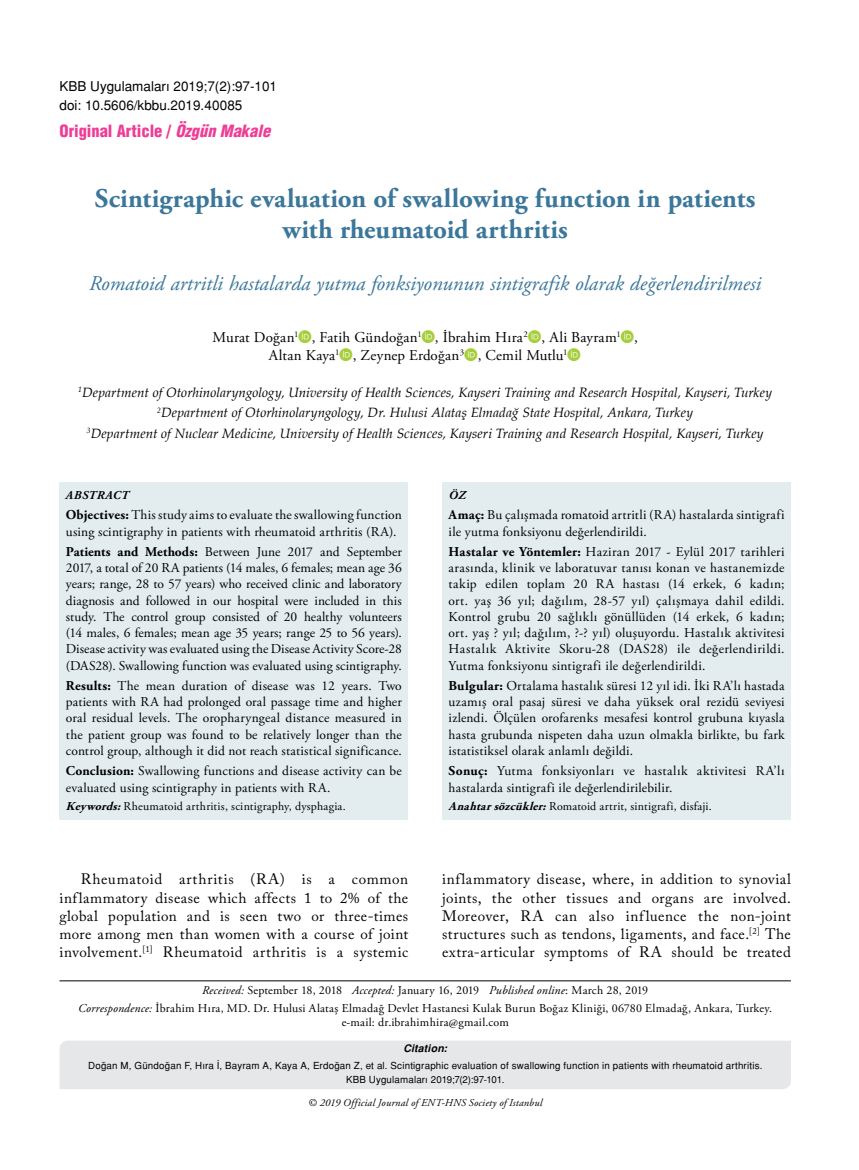
<style>
.page{position:relative;width:859px;height:1170px;background:#fff}
.page>*{position:absolute;margin:0;border:0;box-sizing:border-box;transform-origin:0 0}
.t1{font:700 27px/31.5px "Adobe Garamond Pro";letter-spacing:.005em;color:#3b779a;text-align:center}
.t2{font:italic 21px "Adobe Garamond Pro";color:#3b779a}
.t3{font:16.5px "Helvetica Condensed Black Tr";color:#ee3d96}
.t4{font:15px/18px "Adobe Caslon Pro";letter-spacing:.03em;color:#000;text-align:justify}
.t5{font:15px/18px "Adobe Garamond Pro";letter-spacing:.015em;color:#000}
.t6{font:13.5px/16.2px "Adobe Garamond Pro";letter-spacing:.015em;color:#000}
.t7{font:italic 13.5px/20.4px "Palatino";letter-spacing:.005em;color:#000;text-align:center}
.t8{font:13.5px/19.2px "Helvetica Normal Tr";color:#000}
.t9{font:12px/17.7px "Adobe Garamond Pro";letter-spacing:.02em;color:#000;text-align:center}
.t10{font:italic 700 12px "Adobe Garamond Pro";letter-spacing:.035em;color:#000}
.t11{font:italic 10.5px "Adobe Garamond Pro";letter-spacing:.02em;color:#000}
.t12{font:10.5px "Helvetica Bold Italic Tr";letter-spacing:.02em;color:#000}
.t13{font:9.75px/13.5px "Helvetica Normal Tr";letter-spacing:.02em;color:#000;text-align:center}
.s1{font-family:"Helvetica Cond Black Italic Tr"}
.s2{font-weight:700}
.s3{font-weight:700;font-style:italic}
.s4{font-style:italic}
</style>
<div class="page">
<div style="left:442px;top:481px;width:349px;height:338px;background:#e3edf0"></div>
<div style="left:60px;top:481px;width:348px;height:338px;background:#e3edf0"></div>
<hr style="left:60px;top:980px;width:731px;height:1px;background:#000">
<div style="left:60px;top:1041px;width:731px;height:48px;background:#e6e7e8"></div>
<p class="t8" style="left:60px;top:76px;width:219px">KBB Uygulamaları 2019;7(2):97-101 doi: 10.5606/kbbu.2019.40085</p>
<p class="t3" style="left:60px;top:120px;width:212px">Original Article / <span class="s1">Özgün Makale</span></p>
<h1 class="t1" style="left:95px;top:183px;width:662px">Scintigraphic evaluation of swallowing function in patients with rheumatoid arthritis</h1>
<h2 class="t2" style="left:89px;top:270px;width:674px">Romatoid artritli hastalarda yutma fonksiyonunun sintigrafik olarak değerlendirilmesi</h2>
<p class="t5" style="left:269px;top:328px;width:370px;text-indent:-56px">Murat Doğan<sup>1</sup> , Fatih Gündoğan<sup>1</sup> , İbrahim Hıra<sup>2</sup> , Ali Bayram<sup>1</sup> ,<br>Altan Kaya<sup>1</sup> , Zeynep Erdoğan<sup>3</sup> , Cemil Mutlu<sup>1</sup></p>
<p class="t7" style="left:78px;top:381px;width:695px"><sup>1</sup>Department of Otorhinolaryngology, University of Health Sciences, Kayseri Training and Research Hospital, Kayseri, Turkey<br><sup>2</sup>Department of Otorhinolaryngology, Dr. Hulusi Alataş Elmadağ State Hospital, Ankara, Turkey<br><sup>3</sup>Department of Nuclear Medicine, University of Health Sciences, Kayseri Training and Research Hospital, Kayseri, Turkey</p>
<p class="t10" style="left:66px;top:488px;width:64px">ABSTRACT</p>
<p class="t6" style="left:66px;top:507px;width:337px"><span class="s2">Objectives:</span> This study aims to evaluate the swallowing function using scintigraphy in patients with rheumatoid arthritis (RA).</p>
<p class="t6" style="left:66px;top:544px;width:337px;text-align:justify"><span class="s2">Patients and Methods:</span> Between June 2017 and September 2017, a total of 20 RA patients (14 males, 6 females; mean age 36 years; range, 28 to 57 years) who received clinic and laboratory diagnosis and followed in our hospital were included in this study. The control group consisted of 20 healthy volunteers (14 males, 6 females; mean age 35 years; range 25 to 56 years).<br>Disease activity was evaluated using the Disease Activity Score-28 (DAS28). Swallowing function was evaluated using scintigraphy.</p>
<p class="t6" style="left:66px;top:678px;width:337px;text-align:justify"><span class="s2">Results:</span> The mean duration of disease was 12 years. Two patients with RA had prolonged oral passage time and higher oral residual levels. The oropharyngeal distance measured in the patient group was found to be relatively longer than the control group, although it did not reach statistical significance.</p>
<p class="t6" style="left:66px;top:763px;width:337px"><span class="s2">Conclusion:</span> Swallowing functions and disease activity can be evaluated using scintigraphy in patients with RA.</p>
<p class="t9" style="left:66px;top:797px;width:281px"><span class="s3">Keywords:</span>Rheumatoid arthritis, scintigraphy, dysphagia.</p>
<p class="t10" style="left:449px;top:488px;width:19px">ÖZ</p>
<p class="t6" style="left:449px;top:507px;width:337px"><span class="s2">Amaç:</span> Bu çalışmada romatoid artritli (RA) hastalarda sintigrafi ile yutma fonksiyonu değerlendirildi.</p>
<p class="t6" style="left:449px;top:544px;width:337px;text-align:justify"><span class="s2">Hastalar ve Yöntemler:</span> Haziran 2017 - Eylül 2017 tarihleri arasında, klinik ve laboratuvar tanısı konan ve hastanemizde takip edilen toplam 20 RA hastası (14 erkek, 6 kadın; ort. yaş 36 yıl; dağılım, 28-57 yıl) çalışmaya dahil edildi.<br>Kontrol grubu 20 sağlıklı gönüllüden (14 erkek, 6 kadın; ort. yaş ? yıl; dağılım, ?-? yıl) oluşuyordu. Hastalık aktivitesi Hastalık Aktivite Skoru-28 (DAS28) ile değerlendirildi.<br>Yutma fonksiyonu sintigrafi ile değerlendirildi.</p>
<p class="t6" style="left:449px;top:678px;width:337px;text-align:justify"><span class="s2">Bulgular:</span> Ortalama hastalık süresi 12 yıl idi. İki RA’lı hastada uzamış oral pasaj süresi ve daha yüksek oral rezidü seviyesi izlendi. Ölçülen orofarenks mesafesi kontrol grubuna kıyasla hasta grubunda nispeten daha uzun olmakla birlikte, bu fark istatistiksel olarak anlamlı değildi.</p>
<p class="t6" style="left:449px;top:763px;width:337px"><span class="s2">Sonuç:</span> Yutma fonksiyonları ve hastalık aktivitesi RA’lı hastalarda sintigrafi ile değerlendirilebilir.</p>
<p class="t9" style="left:449px;top:797px;width:265px"><span class="s3">Anahtarsözcükler:</span>Romatoid artrit, sintigrafi, disfaji.</p>
<p class="t4" style="left:60px;top:870px;width:350px;text-indent:21px">Rheumatoid arthritis (RA) is a common inflammatory disease which affects 1 to 2% of the global population and is seen two or three-times more among men than women with a course of joint involvement.<sup>[1]</sup> Rheumatoid arthritis is a systemic</p>
<p class="t4" style="left:442px;top:870px;width:350px">inflammatory disease, where, in addition to synovial joints, the other tissues and organs are involved.<br>Moreover, RA can also influence the non-joint structures such as tendons, ligaments, and face.<sup>[2]</sup> The extra-articular symptoms of RA should be treated</p>
<p class="t9" style="left:78px;top:982px;width:695px"><span class="s4">Received:</span> September 18, 2018 <span class="s4">Accepted:</span> January 16, 2019 <span class="s4">Published online</span>: March 28, 2019<br><span class="s4">Correspondence:</span> İbrahim Hıra, MD. Dr. Hulusi Alataş Elmadağ Devlet Hastanesi Kulak Burun Boğaz Kliniği, 06780 Elmadağ, Ankara, Turkey.</p>
<p class="t9" style="left:342px;top:1013px;width:169px">e-mail: dr.ibrahimhira@gmail.com</p>
<p class="t12" style="left:403px;top:1041px;width:45px">Citation:</p>
<p class="t13" style="left:88px;top:1058px;width:676px">Doğan M, Gündoğan F, Hıra İ, Bayram A, Kaya A, Erdoğan Z, et al. Scintigraphic evaluation of swallowing function in patients with rheumatoid arthritis.<br>KBB Uygulamaları 2019;7(2):97-101.</p>
<p class="t11" style="left:308px;top:1096px;width:236px">© 2019 Official Journal of ENT-HNS Society of Istanbul</p>
</div>
